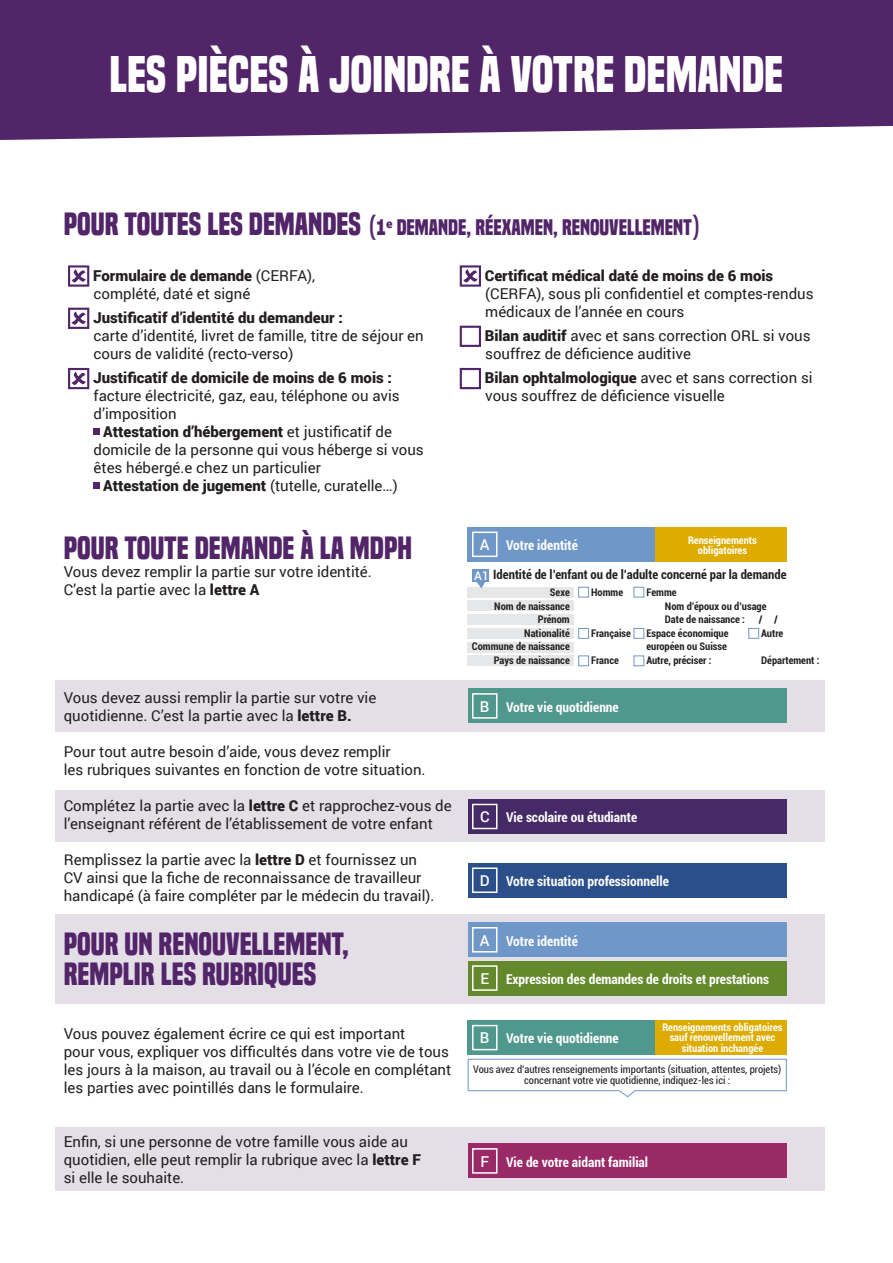
<style>
.page{position:relative;width:893px;height:1263px;background:#fff}
.page>*{position:absolute;margin:0;border:0;box-sizing:border-box;transform-origin:0 0}
.titres{font:700 48px "Built Titling Rg";color:#fff}
.titres-2{font:700 30px/30px "Built Titling Rg";color:#522569}
.titres-3{font:700 21px "Built Titling Rg";color:#522569}
.texte_courant{font:15px/18px "Roboto";color:#231f20}
.texte_courant-2{font:900 15px "Roboto";color:#231f20}
.titres-4{font:500 15px "Roboto";color:#fff}
.titres-5{font:700 condensed 13.5px "Roboto";color:#fff}
.titres-6{font:700 condensed 12.75px "Roboto";color:#231f20}
.titres-7{font:700 condensed 10.5px/13.5px "Roboto";color:#231f20}
.titres-8{font:condensed 10.5px/10.5px "Roboto";color:#231f20;text-align:center}
.titres-9{font:700 condensed 10.5px/10.5px "Roboto";color:#fff;text-align:center}
.s1{font-size:30px}
.s2{font-weight:900}
.s3{font-weight:400}
.s4{font-weight:500;font-stretch:normal;font-size:12px;color:#fff}
</style>
<div class="page">
<div style="left:468px;top:655px;width:106px;height:11px;background:#e6e7e9"></div>
<div style="left:468px;top:628px;width:106px;height:11px;background:#e6e7e9"></div>
<div style="left:468px;top:614px;width:106px;height:11px;background:#e6e7e9"></div>
<div style="left:468px;top:601px;width:106px;height:10px;background:#e6e7e9"></div>
<div style="left:468px;top:587px;width:106px;height:10px;background:#e6e7e9"></div>
<div style="left:55px;top:1127px;width:770px;height:64px;background:#e4dee7"></div>
<div style="left:55px;top:914px;width:770px;height:89px;background:#e4dee7"></div>
<div style="left:55px;top:791px;width:770px;height:51px;background:#e4dee7"></div>
<div style="left:55px;top:680px;width:770px;height:51px;background:#e4dee7"></div>
<div style="left:0;top:0;width:893px;height:140px;background:#522569"></div>
<svg style="left:68px;top:265px;width:21px;height:22px"></svg>
<svg style="left:68px;top:308px;width:21px;height:21px"></svg>
<svg style="left:68px;top:368px;width:21px;height:21px"></svg>
<svg style="left:94px;top:429px;width:6px;height:6px"></svg>
<svg style="left:94px;top:483px;width:6px;height:6px"></svg>
<svg style="left:460px;top:265px;width:21px;height:22px"></svg>
<svg style="left:460px;top:326px;width:21px;height:21px"></svg>
<svg style="left:460px;top:368px;width:21px;height:21px"></svg>
<div style="left:468px;top:689px;width:319px;height:34px;background:#50988d"></div>
<div style="left:472px;top:693px;width:25px;height:26px;border:2px solid #fff"></div>
<div style="left:468px;top:799px;width:319px;height:34px;background:#462a67"></div>
<div style="left:472px;top:804px;width:25px;height:25px;border:2px solid #fff"></div>
<div style="left:468px;top:863px;width:319px;height:34px;background:#2b4f8b"></div>
<div style="left:472px;top:867px;width:25px;height:26px;border:2px solid #fff"></div>
<div style="left:468px;top:923px;width:319px;height:34px;background:#6f97c8"></div>
<div style="left:472px;top:927px;width:25px;height:25px;border:2px solid #fff"></div>
<div style="left:468px;top:961px;width:319px;height:34px;background:#64892c"></div>
<div style="left:472px;top:965px;width:25px;height:26px;border:2px solid #fff"></div>
<div style="left:468px;top:1020px;width:187px;height:34px;background:#50988d"></div>
<div style="left:472px;top:1025px;width:25px;height:25px;border:2px solid #fff"></div>
<div style="left:655px;top:1020px;width:132px;height:34px;background:#deac00"></div>
<svg style="left:467px;top:1058px;width:320px;height:39px"></svg>
<div style="left:468px;top:1144px;width:319px;height:34px;background:#9a2967"></div>
<div style="left:472px;top:1148px;width:25px;height:26px;border:2px solid #fff"></div>
<div style="left:468px;top:527px;width:187px;height:34px;background:#6f97c8"></div>
<div style="left:472px;top:531px;width:25px;height:26px;border:2px solid #fff"></div>
<div style="left:655px;top:527px;width:132px;height:34px;background:#deac00"></div>
<div style="left:473px;top:569px;width:16px;height:12px;background:#6f97c8"></div>
<svg style="left:476px;top:581px;width:10px;height:7px"></svg>
<div style="left:468px;top:642px;width:106px;height:10px;background:#e6e7e9"></div>
<div style="left:578px;top:587px;width:11px;height:10px;border:1px solid #6f97c8"></div>
<div style="left:578px;top:628px;width:11px;height:11px;border:1px solid #6f97c8"></div>
<div style="left:578px;top:655px;width:11px;height:11px;border:1px solid #6f97c8"></div>
<div style="left:634px;top:587px;width:10px;height:10px;border:1px solid #6f97c8"></div>
<div style="left:634px;top:628px;width:10px;height:11px;border:1px solid #6f97c8"></div>
<div style="left:634px;top:655px;width:10px;height:11px;border:1px solid #6f97c8"></div>
<div style="left:748px;top:628px;width:11px;height:11px;border:1px solid #6f97c8"></div>
<p class="titres" style="left:110px;top:46px;width:675px">LES PIÈCES À JOINDRE À VOTRE DEMANDE</p>
<p class="titres-3" style="left:64px;top:215px;width:639px"><span class="s1">POUR TOUTES LES DEMANDES</span> (1<sup>e</sup> DEMANDE, RÉEXAMEN, RENOUVELLEMENT)</p>
<p class="texte_courant" style="left:93px;top:266px;width:224px"><span class="s2">Formulaire de demande</span> (CERFA), complété, daté et signé</p>
<p class="texte_courant" style="left:93px;top:308px;width:332px"><span class="s2">Justificatif d’identité du demandeur :<br></span>carte d’identité, livret de famille, titre de séjour en cours de validité (recto-verso)</p>
<p class="texte_courant-2" style="left:93px;top:367px;width:301px">Justificatif de domicile de moins de 6 mois :</p>
<p class="texte_courant" style="left:94px;top:386px;width:308px">facture électricité, gaz, eau, téléphone ou avis</p>
<p class="texte_courant" style="left:94px;top:404px;width:85px">d’imposition</p>
<p class="texte_courant-2" style="left:103px;top:421px;width:290px">Attestation d’hébergement <span class="s3">et justificatif de</span></p>
<p class="texte_courant" style="left:94px;top:440px;width:332px">domicile de la personne qui vous héberge si vous</p>
<p class="texte_courant" style="left:94px;top:458px;width:229px">êtes hébergé.e chez un particulier</p>
<p class="texte_courant-2" style="left:103px;top:475px;width:296px">Attestation de jugement <span class="s3">(tutelle, curatelle…)</span></p>
<p class="titres-2" style="left:64px;top:533px;width:350px">POUR TOUTE DEMANDE À LA MDPH</p>
<p class="texte_courant" style="left:64px;top:562px;width:310px">Vous devez remplir la partie sur votre identité.</p>
<p class="texte_courant" style="left:64px;top:580px;width:197px">C’est la partie avec la <span class="s2">lettre A</span></p>
<p class="texte_courant" style="left:64px;top:688px;width:314px">Vous devez aussi remplir la partie sur votre vie quotidienne. C’est la partie avec la <span class="s2">lettre B.</span></p>
<p class="texte_courant" style="left:64px;top:742px;width:363px">Pour tout autre besoin d’aide, vous devez remplir<br>les rubriques suivantes en fonction de votre situation.</p>
<p class="texte_courant" style="left:64px;top:796px;width:389px">Complétez la partie avec la <span class="s2">lettre C</span> et rapprochez-vous de l’enseignant référent de l’établissement de votre enfant</p>
<p class="texte_courant" style="left:64px;top:850px;width:372px">Remplissez la partie avec la <span class="s2">lettre D</span> et fournissez un<br>CV ainsi que la fiche de reconnaissance de travailleur handicapé (à faire compléter par le médecin du travail).</p>
<p class="titres-2" style="left:64px;top:929px;width:287px">POUR UN RENOUVELLEMENT,<br>REMPLIR LES RUBRIQUES</p>
<p class="texte_courant" style="left:64px;top:1024px;width:389px">Vous pouvez également écrire ce qui est important<br>pour vous, expliquer vos difficultés dans votre vie de tous les jours à la maison, au travail ou à l’école en complétant les parties avec pointillés dans le formulaire.</p>
<p class="texte_courant" style="left:64px;top:1132px;width:359px">Enfin, si une personne de votre famille vous aide au quotidien, elle peut remplir la rubrique avec la <span class="s2">lettre F </span>si elle le souhaite.</p>
<p class="texte_courant" style="left:485px;top:266px;width:330px"><span class="s2">Certificat médical daté de moins de 6 mois </span>(CERFA), sous pli confidentiel et comptes-rendus médicaux de l’année en cours</p>
<p class="texte_courant" style="left:485px;top:326px;width:327px"><span class="s2">Bilan auditif</span> avec et sans correction ORL si vous souffrez de déficience auditive</p>
<p class="texte_courant" style="left:485px;top:368px;width:329px"><span class="s2">Bilan ophtalmologique</span> avec et sans correction si vous souffrez de déficience visuelle</p>
<p class="titres-4" style="left:480px;top:534px;width:11px">A</p>
<p class="titres-5" style="left:506px;top:536px;width:73px">Votre identité</p>
<p class="titres-9" style="left:688px;top:534px;width:70px">Renseignements</p>
<p class="titres-9" style="left:698px;top:545px;width:51px">obligatoires</p>
<p class="titres-6" style="left:474px;top:566px;width:314px"><span class="s4">A1</span> Identité de l’enfant ou de l’adulte concerné par la demande</p>
<p class="titres-7" style="left:550px;top:585px;width:21px">Sexe</p>
<p class="titres-7" style="left:494px;top:599px;width:77px">Nom de naissance</p>
<p class="titres-7" style="left:538px;top:612px;width:34px">Prénom</p>
<p class="titres-7" style="left:524px;top:626px;width:47px">Nationalité</p>
<p class="titres-7" style="left:472px;top:639px;width:99px">Commune de naissance</p>
<p class="titres-7" style="left:494px;top:653px;width:78px">Pays de naissance</p>
<p class="titres-7" style="left:591px;top:585px;width:34px">Homme</p>
<p class="titres-7" style="left:591px;top:626px;width:41px">Française</p>
<p class="titres-7" style="left:591px;top:653px;width:29px">France</p>
<p class="titres-7" style="left:646px;top:585px;width:32px">Femme</p>
<p class="titres-7" style="left:665px;top:599px;width:103px">Nom d’époux ou d’usage</p>
<p class="titres-7" style="left:665px;top:612px;width:82px">Date de naissance :</p>
<p class="titres-7" style="left:759px;top:612px;width:21px">/ /</p>
<p class="titres-7" style="left:646px;top:626px;width:84px">Espace économique européen ou Suisse</p>
<p class="titres-7" style="left:646px;top:653px;width:67px">Autre, préciser :</p>
<p class="titres-7" style="left:761px;top:626px;width:24px">Autre</p>
<p class="titres-7" style="left:761px;top:653px;width:60px">Département :</p>
<p class="titres-4" style="left:480px;top:696px;width:11px">B</p>
<p class="titres-5" style="left:506px;top:697px;width:114px">Votre vie quotidienne</p>
<p class="titres-4" style="left:480px;top:806px;width:11px">C</p>
<p class="titres-5" style="left:506px;top:808px;width:133px">Vie scolaire ou étudiante</p>
<p class="titres-4" style="left:480px;top:870px;width:11px">D</p>
<p class="titres-5" style="left:506px;top:872px;width:164px">Votre situation professionnelle</p>
<p class="titres-4" style="left:480px;top:930px;width:11px">A</p>
<p class="titres-5" style="left:506px;top:931px;width:73px">Votre identité</p>
<p class="titres-4" style="left:480px;top:968px;width:10px">E</p>
<p class="titres-5" style="left:506px;top:970px;width:265px">Expression des demandes de droits et prestations</p>
<p class="titres-4" style="left:480px;top:1027px;width:11px">B</p>
<p class="titres-5" style="left:506px;top:1029px;width:114px">Votre vie quotidienne</p>
<p class="titres-9" style="left:662px;top:1021px;width:121px">Renseignements obligatoires sauf renouvellement avec situation inchangée</p>
<p class="titres-8" style="left:473px;top:1064px;width:310px">Vous avez d’autres renseignements importants (situation, attentes, projets) concernant votre vie quotidienne, indiquez-les ici :</p>
<p class="titres-4" style="left:480px;top:1151px;width:10px">F</p>
<p class="titres-5" style="left:506px;top:1152px;width:144px">Vie de votre aidant familial</p>
</div>
